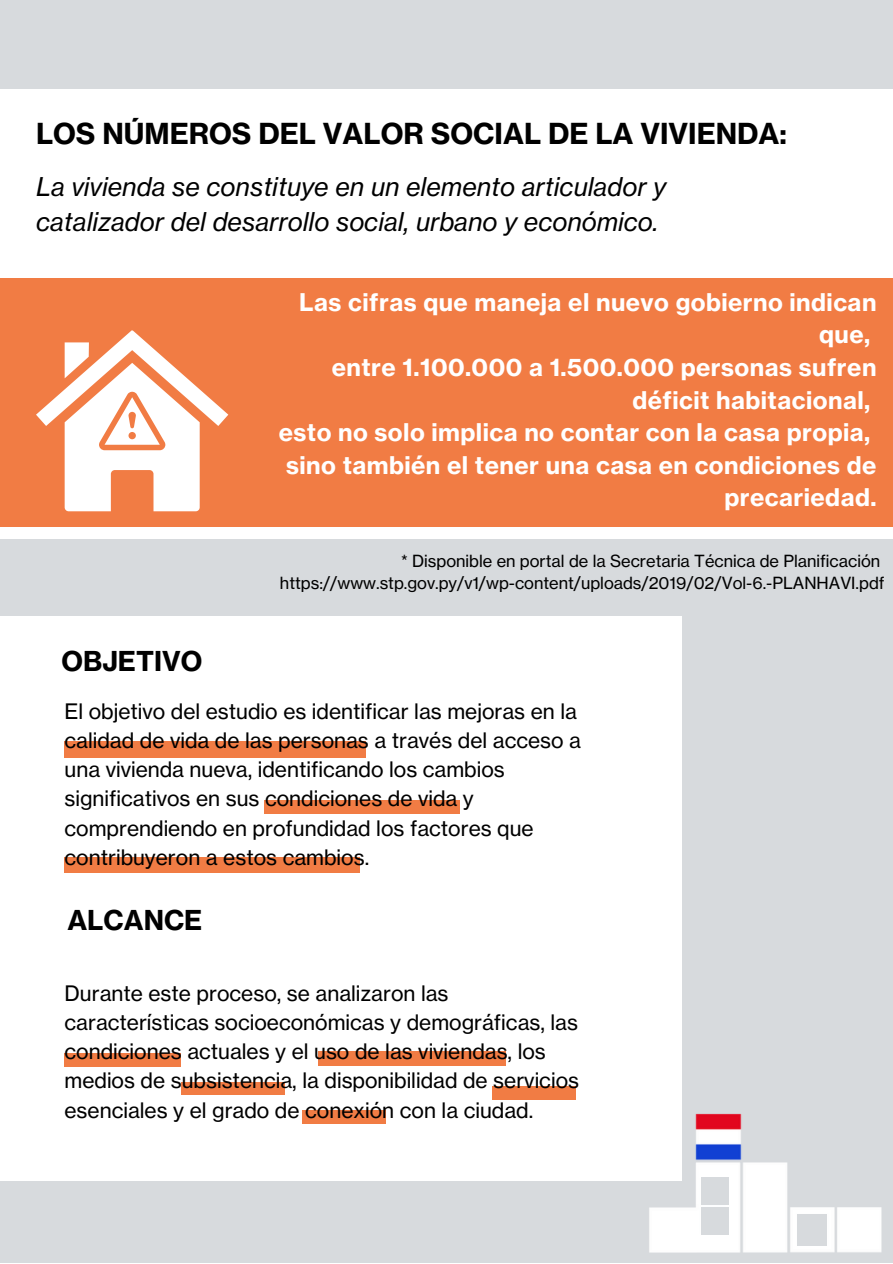
<style>
.page{position:relative;width:893px;height:1264px;background:#fff}
.page>*{position:absolute;margin:0;border:0;box-sizing:border-box;transform-origin:0 0}
.t1{font:28.5px "N Haas Grotesk TX Pro 75 Bd";color:#000}
.t2{font:27px "N Haas Grotesk TX Pro 75 Bd";color:#000}
.t3{font:25.5px/34.8px "N Haas Grotesk TX Pro 56 It";color:#000}
.t4{font:24px/32.5px "N Haas Grotesk TX Pro 75 Bd";letter-spacing:.02em;color:#fff;text-align:right}
.t5{font:21px/29.2px "N Haas Grotesk TX Pro 55 Rg";color:#000}
.t6{font:16.5px/22.5px "N Haas Grotesk TX Pro 55 Rg";color:#000;text-align:right}
</style>
<div class="page">
<div style="left:0;top:0;width:892px;height:1262px;background:#d7dadd"></div>
<div style="left:0;top:89px;width:892px;height:450px;background:#fff"></div>
<div style="left:0;top:278px;width:892px;height:248px;background:#f17c44"></div>
<svg style="left:36px;top:330px;width:192px;height:181px"></svg>
<div style="left:0;top:616px;width:681px;height:564px;background:#fff"></div>
<img style="left:637px;top:1099px;width:245px;height:154px">
<div style="left:797px;top:1214px;width:29px;height:31px;background:#d7dadd"></div>
<div style="left:701px;top:1177px;width:27px;height:27px;background:#d7dadd"></div>
<div style="left:701px;top:1206px;width:27px;height:28px;background:#d7dadd"></div>
<div style="left:64px;top:741px;width:302px;height:17px;background:#f17c44"></div>
<div style="left:64px;top:857px;width:296px;height:16px;background:#f17c44"></div>
<div style="left:264px;top:800px;width:195px;height:14px;background:#f17c44"></div>
<div style="left:64px;top:1053px;width:117px;height:13px;background:#f17c44"></div>
<div style="left:318px;top:1051px;width:187px;height:15px;background:#f17c44"></div>
<div style="left:181px;top:1082px;width:103px;height:12px;background:#f17c44"></div>
<div style="left:492px;top:1085px;width:83px;height:14px;background:#f17c44"></div>
<div style="left:302px;top:1109px;width:84px;height:14px;background:#f17c44"></div>
<p class="t1" style="left:36px;top:116px;width:752px">LOS NÚMEROS DEL VALOR SOCIAL DE LA VIVIENDA:</p>
<p class="t3" style="left:36px;top:169px;width:632px">La vivienda se constituye en un elemento articulador y catalizador del desarrollo social, urbano y económico.</p>
<p class="t4" style="left:299px;top:285px;width:578px">Las cifras que maneja el nuevo gobierno indican que,</p>
<p class="t4" style="left:332px;top:351px;width:546px">entre 1.100.000 a 1.500.000 personas sufren déficit habitacional,</p>
<p class="t4" style="left:279px;top:416px;width:593px">esto no solo implica no contar con la casa propia,</p>
<p class="t4" style="left:286px;top:448px;width:591px">sino también el tener una casa en condiciones de precariedad.</p>
<p class="t2" style="left:62px;top:644px;width:142px">OBJETIVO</p>
<p class="t6" style="left:280px;top:549px;width:606px">* Disponible en portal de la Secretaria Técnica de Planificación https://www.stp.gov.py/v1/wp-content/uploads/2019/02/Vol-6.-PLANHAVI.pdf</p>
<p class="t5" style="left:64px;top:696px;width:518px">El objetivo del estudio es identificar las mejoras en la calidad de vida de las personas a través del acceso a una vivienda nueva, identificando los cambios significativos en sus condiciones de vida y comprendiendo en profundidad los factores que contribuyeron a estos cambios.</p>
<p class="t2" style="left:67px;top:903px;width:136px">ALCANCE</p>
<p class="t5" style="left:64px;top:978px;width:516px">Durante este proceso, se analizaron las características socioeconómicas y demográficas, las condiciones actuales y el uso de las viviendas, los medios de subsistencia, la disponibilidad de servicios esenciales y el grado de conexión con la ciudad.</p>
</div>
